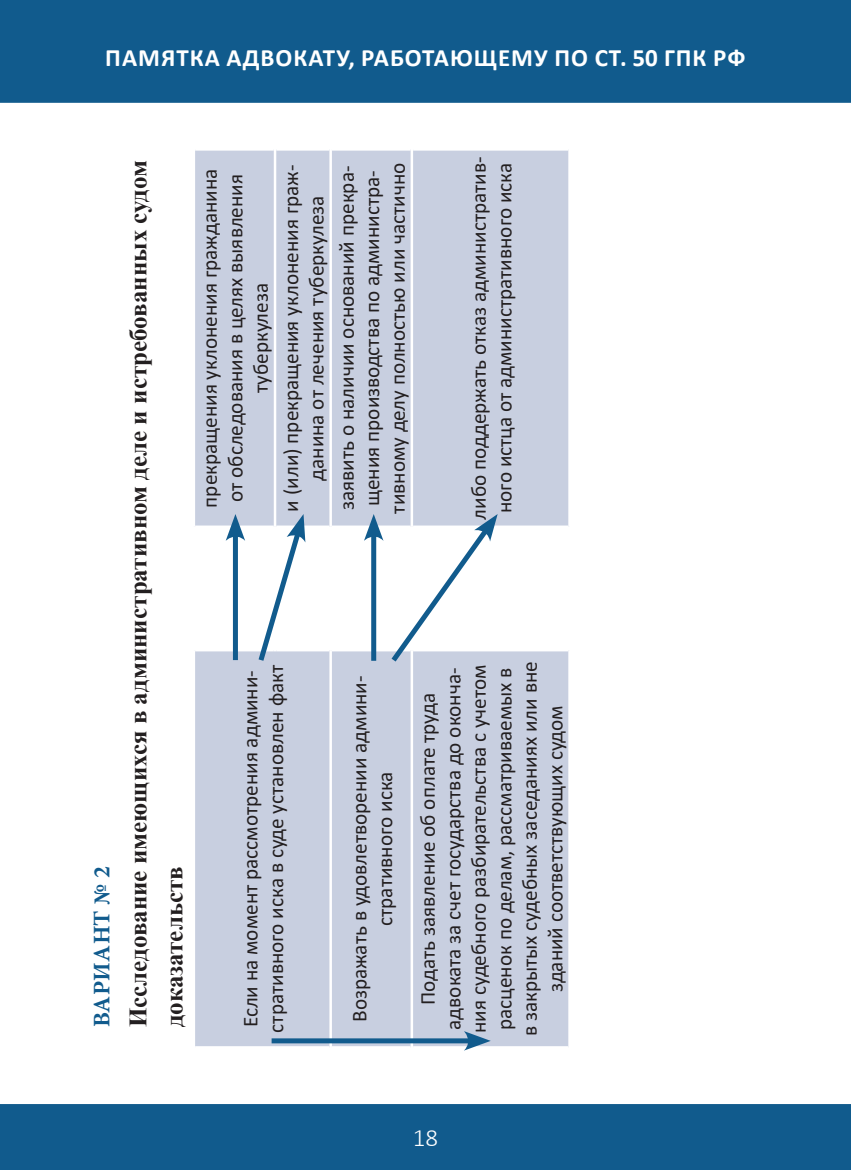
<style>
.page{position:relative;width:851px;height:1170px;background:#fff}
.page>*{position:absolute;margin:0;border:0;box-sizing:border-box;transform-origin:0 0}
.t1{font:700 25px/36px "Times New Roman";color:#231f20}
.t2{font:700 25px "Calibri";letter-spacing:.04em;color:#fff}
.t3{font:300 25px "Calibri";color:#fff}
.podzag{font:700 23.75px "Minion Pro";letter-spacing:.01em;color:#115b8d}
.Tabl-2{font:21.25px/25.5px "Calibri";color:#231f20;text-align:center}
</style>
<div class="page">
<div style="left:0;top:0;width:850px;height:103px;background:#115b8d;border:2px solid #115b8d"></div>
<div style="left:0;top:1103px;width:850px;height:66px;background:#115b8d;border:2px solid #115b8d"></div>
<div style="left:195px;top:151px;width:373px;height:895px;background:#c8cfe0"></div>
<svg style="left:195px;top:528px;width:373px;height:121px"></svg>
<hr style="left:195px;top:525px;width:79px;height:3px;background:#fff">
<hr style="left:274px;top:148px;width:2px;height:378px;background:#fff">
<hr style="left:276px;top:525px;width:53px;height:3px;background:#fff">
<hr style="left:329px;top:526px;width:3px;height:124px;background:#fff">
<hr style="left:332px;top:649px;width:78px;height:2px;background:#fff">
<hr style="left:329px;top:148px;width:3px;height:378px;background:#fff">
<hr style="left:332px;top:525px;width:78px;height:3px;background:#fff">
<hr style="left:410px;top:650px;width:3px;height:398px;background:#fff">
<hr style="left:413px;top:649px;width:155px;height:2px;background:#fff">
<hr style="left:410px;top:148px;width:3px;height:378px;background:#fff">
<hr style="left:413px;top:525px;width:155px;height:3px;background:#fff">
<hr style="left:195px;top:649px;width:79px;height:2px;background:#fff">
<hr style="left:276px;top:649px;width:53px;height:2px;background:#fff">
<hr style="left:329px;top:650px;width:3px;height:398px;background:#fff">
<div style="left:233px;top:531px;width:5px;height:129px;background:#115b8d"></div>
<svg style="left:226px;top:514px;width:19px;height:27px"></svg>
<svg style="left:255px;top:514px;width:50px;height:152px"></svg>
<svg style="left:364px;top:514px;width:133px;height:153px"></svg>
<div style="left:271px;top:1038px;width:202px;height:5px;background:#115b8d"></div>
<svg style="left:464px;top:1030px;width:26px;height:20px"></svg>
<p class="t2" style="left:105px;top:40px;width:641px">ПАМЯТКА АДВОКАТУ, РАБОТАЮЩЕМУ ПО СТ. 50 ГПК РФ</p>
<p class="podzag" style="left:85px;top:1027px;width:162px;rotate:-90deg">ВАРИАНТ № 2</p>
<p class="t1" style="left:119px;top:1027px;width:868px;rotate:-90deg">Исследование имеющихся в административном деле и истребованных судом доказательств</p>
<p class="Tabl-2" style="left:196px;top:507px;width:340px;rotate:-90deg">прекращения уклонения гражданина от обследования в целях выявления туберкулеза</p>
<p class="Tabl-2" style="left:278px;top:511px;width:348px;rotate:-90deg">и (или) прекращения уклонения граж&shy;данина от лечения туберкулеза</p>
<p class="Tabl-2" style="left:333px;top:513px;width:352px;rotate:-90deg">заявить о наличии оснований прекра&shy;щения производства по администра&shy;тивному делу полностью или частично</p>
<p class="Tabl-2" style="left:465px;top:519px;width:364px;rotate:-90deg">либо поддержать отказ административ&shy;ного истца от административного иска</p>
<p class="Tabl-2" style="left:237px;top:1032px;width:369px;text-align:left;rotate:-90deg">Если на момент рассмотрения админи&shy;стративного иска в суде установлен факт</p>
<p class="Tabl-2" style="left:346px;top:1021px;width:348px;rotate:-90deg">Возражать в удовлетворении админи&shy;стративного иска</p>
<p class="Tabl-2" style="left:414px;top:1036px;width:376px;rotate:-90deg">Подать заявление об оплате труда адвоката за счет государства до оконча&shy;ния судебного разбирательства с учетом расценок по делам, рассматриваемых в в закрытых судебных заседаниях или вне зданий соответствующих судом</p>
<p class="t3" style="left:413px;top:1122px;width:27px">18</p>
</div>
